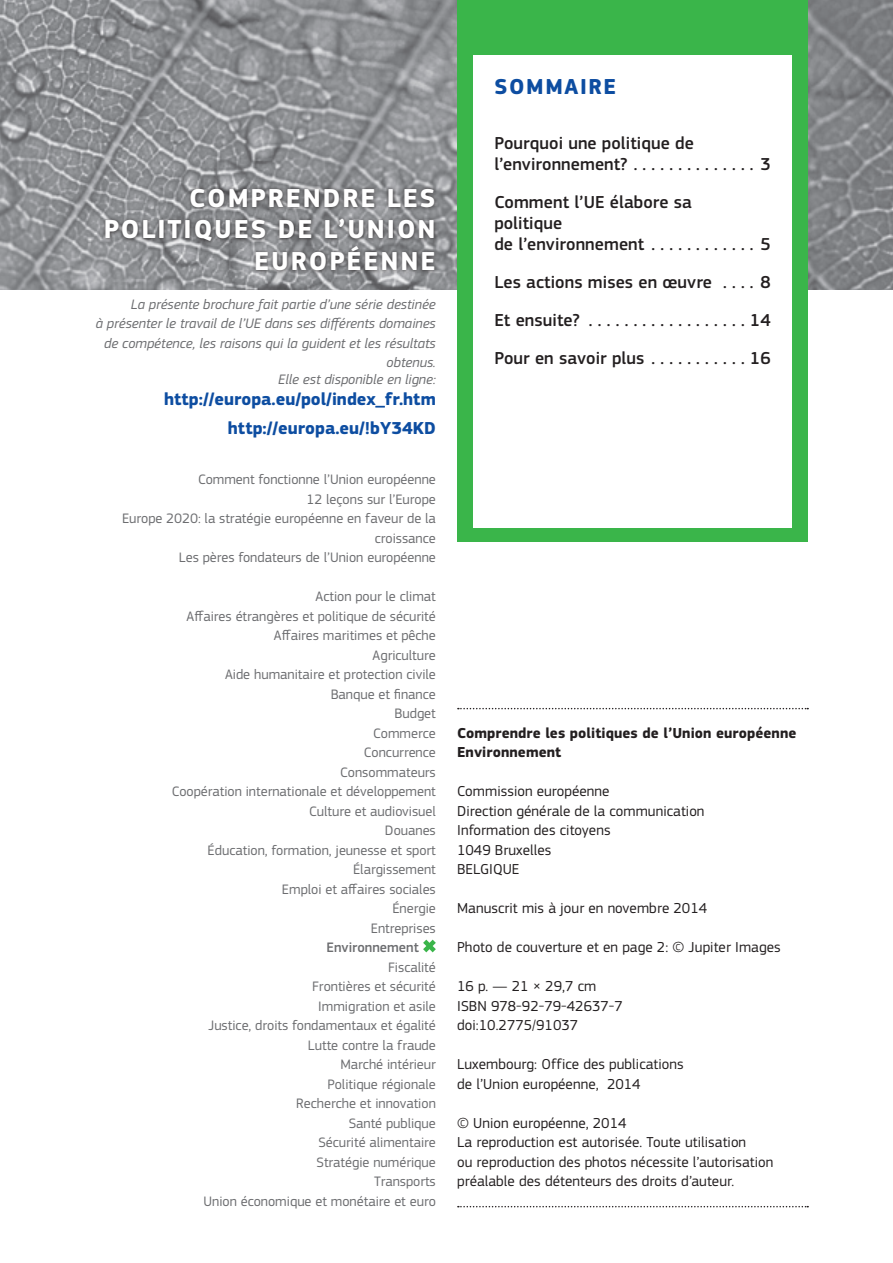
<style>
.page{position:relative;width:893px;height:1263px;background:#fff}
.page>*{position:absolute;margin:0;border:0;box-sizing:border-box;transform-origin:0 0}
.p2_Heading01_FR{font:700 27px/31.5px "EC Square Sans Pro";letter-spacing:.07em;color:#fff;text-align:right}
.p2_Heading03_content{font:700 22.5px "EC Square Sans Pro";letter-spacing:.07em;color:#0d4da1}
.Toc1{font:500 18px/21px "EC Square Sans Pro";letter-spacing:.005em;color:#231f20}
.p2_Heading02_italic{font:700 18px "EC Square Sans Pro";color:#0d4da1}
.p2_info{font:15px/19.5px "EC Square Sans Pro";letter-spacing:.005em;color:#231f20}
.BodyText{font:15px "EC Square Sans Pro";letter-spacing:.005em;color:#231f20}
.BodyText-2{font:700 15px/19.5px "EC Square Sans Pro";letter-spacing:.005em;color:#231f20}
.p2_liste{font:14.25px/19.5px "EC Square Sans Pro";color:#6c6d70;text-align:right}
.p2_Heading02_italic-2{font:italic 14.25px/19.5px "EC Square Sans Pro";color:#6c6d70;text-align:right}
.p2_liste-2{font:500 14.25px "EC Square Sans Pro";color:#6c6d70}
</style>
<div class="page">
<img style="left:0;top:0;width:893px;height:289px">
<div style="left:457px;top:0;width:351px;height:541px;background:#3ab54a"></div>
<div style="left:473px;top:55px;width:319px;height:472px;background:#fff"></div>
<svg style="left:458px;top:1206px;width:350px;height:1px"></svg>
<svg style="left:458px;top:708px;width:350px;height:1px"></svg>
<svg style="left:423px;top:940px;width:13px;height:12px"></svg>
<div style="left:101px;top:184px;width:338px;height:91px;background:#231f20;opacity:.85"></div>
<p class="p2_Heading01_FR" style="left:104px;top:183px;width:333px">COMPRENDRE LES<br>POLITIQUES DE L’UNION<br>EUROPÉENNE</p>
<p class="p2_Heading02_italic-2" style="left:96px;top:294px;width:342px">La présente brochure fait partie d’une série destinée<br>à présenter le travail de l’UE dans ses différents domaines de compétence, les raisons qui la guident et les résultats obtenus.</p>
<p class="p2_Heading02_italic-2" style="left:278px;top:370px;width:159px">Elle est disponible en ligne:</p>
<p class="p2_Heading02_italic" style="left:164px;top:389px;width:273px">http://europa.eu/pol/index_fr.htm</p>
<p class="p2_Heading02_italic" style="left:228px;top:417px;width:209px">http://europa.eu/!bY34KD</p>
<p class="p2_liste" style="left:198px;top:470px;width:239px">Comment fonctionne l’Union européenne</p>
<p class="p2_liste" style="left:307px;top:489px;width:131px">12 leçons sur l’Europe</p>
<p class="p2_liste" style="left:122px;top:509px;width:315px">Europe 2020: la stratégie européenne en faveur de la croissance</p>
<p class="p2_liste" style="left:179px;top:548px;width:259px">Les pères fondateurs de l’Union européenne</p>
<p class="p2_liste" style="left:316px;top:587px;width:122px">Action pour le climat</p>
<p class="p2_liste" style="left:187px;top:606px;width:251px">Affaires étrangères et politique de sécurité</p>
<p class="p2_liste" style="left:274px;top:626px;width:163px">Affaires maritimes et pêche</p>
<p class="p2_liste" style="left:373px;top:645px;width:65px">Agriculture</p>
<p class="p2_liste" style="left:225px;top:665px;width:212px">Aide humanitaire et protection civile</p>
<p class="p2_liste" style="left:331px;top:684px;width:107px">Banque et finance</p>
<p class="p2_liste" style="left:394px;top:704px;width:43px">Budget</p>
<p class="p2_liste" style="left:373px;top:723px;width:64px">Commerce</p>
<p class="p2_liste" style="left:364px;top:743px;width:73px">Concurrence</p>
<p class="p2_liste" style="left:340px;top:762px;width:97px">Consommateurs</p>
<p class="p2_liste" style="left:172px;top:782px;width:266px">Coopération internationale et développement</p>
<p class="p2_liste" style="left:309px;top:801px;width:128px">Culture et audiovisuel</p>
<p class="p2_liste" style="left:385px;top:821px;width:52px">Douanes</p>
<p class="p2_liste" style="left:208px;top:840px;width:230px">Éducation, formation, jeunesse et sport</p>
<p class="p2_liste" style="left:353px;top:860px;width:84px">Élargissement</p>
<p class="p2_liste" style="left:282px;top:879px;width:155px">Emploi et affaires sociales</p>
<p class="p2_liste" style="left:392px;top:899px;width:45px">Énergie</p>
<p class="p2_liste" style="left:371px;top:918px;width:66px">Entreprises</p>
<p class="p2_liste-2" style="left:327px;top:939px;width:94px">Environnement</p>
<p class="p2_liste" style="left:388px;top:957px;width:49px">Fiscalité</p>
<p class="p2_liste" style="left:312px;top:977px;width:125px">Frontières et sécurité</p>
<p class="p2_liste" style="left:318px;top:996px;width:119px">Immigration et asile</p>
<p class="p2_liste" style="left:208px;top:1016px;width:229px">Justice, droits fondamentaux et égalité</p>
<p class="p2_liste" style="left:308px;top:1035px;width:129px">Lutte contre la fraude</p>
<p class="p2_liste" style="left:340px;top:1055px;width:97px">Marché intérieur</p>
<p class="p2_liste" style="left:327px;top:1074px;width:110px">Politique régionale</p>
<p class="p2_liste" style="left:296px;top:1094px;width:141px">Recherche et innovation</p>
<p class="p2_liste" style="left:349px;top:1113px;width:89px">Santé publique</p>
<p class="p2_liste" style="left:318px;top:1133px;width:119px">Sécurité alimentaire</p>
<p class="p2_liste" style="left:316px;top:1152px;width:121px">Stratégie numérique</p>
<p class="p2_liste" style="left:374px;top:1172px;width:63px">Transports</p>
<p class="p2_liste" style="left:204px;top:1191px;width:234px">Union économique et monétaire et euro</p>
<p class="p2_Heading03_content" style="left:495px;top:73px;width:123px">SOMMAIRE</p>
<p class="Toc1" style="left:494px;top:133px;width:201px">Pourquoi une politique de l’environnement?</p>
<p class="Toc1" style="left:494px;top:192px;width:199px">Comment l’UE élabore sa politique<br>de l’environnement</p>
<p class="Toc1" style="left:760px;top:154px;width:12px">3</p>
<p class="Toc1" style="left:760px;top:234px;width:12px">5</p>
<p class="Toc1" style="left:494px;top:272px;width:219px">Les actions mises en œuvre</p>
<p class="Toc1" style="left:760px;top:272px;width:12px">8</p>
<p class="Toc1" style="left:494px;top:310px;width:87px">Et ensuite?</p>
<p class="Toc1" style="left:750px;top:310px;width:22px">14</p>
<p class="Toc1" style="left:494px;top:348px;width:151px">Pour en savoir plus</p>
<p class="Toc1" style="left:750px;top:348px;width:22px">16</p>
<p class="BodyText-2" style="left:457px;top:724px;width:341px">Comprendre les politiques de l’Union européenne<br>Environnement</p>
<p class="p2_info" style="left:457px;top:782px;width:154px">Commission européenne</p>
<p class="p2_info" style="left:457px;top:801px;width:249px">Direction générale de la communication</p>
<p class="p2_info" style="left:457px;top:821px;width:155px">Information des citoyens</p>
<p class="p2_info" style="left:457px;top:840px;width:96px">1049 Bruxelles</p>
<p class="p2_info" style="left:457px;top:860px;width:64px">BELGIQUE</p>
<p class="p2_info" style="left:457px;top:899px;width:251px">Manuscrit mis à jour en novembre 2014</p>
<p class="BodyText" style="left:457px;top:939px;width:325px">Photo de couverture et en page 2: © Jupiter Images</p>
<p class="BodyText" style="left:457px;top:978px;width:141px">16 p. — 21 × 29,7 cm</p>
<p class="BodyText" style="left:457px;top:997px;width:167px">ISBN 978-92-79-42637-7</p>
<p class="BodyText" style="left:457px;top:1017px;width:123px">doi:10.2775/91037</p>
<p class="p2_info" style="left:457px;top:1055px;width:228px">Luxembourg: Office des publications de l’Union européenne, 2014</p>
<p class="p2_info" style="left:457px;top:1113px;width:171px">© Union européenne, 2014</p>
<p class="p2_info" style="left:457px;top:1133px;width:318px">La reproduction est autorisée. Toute utilisation<br>ou reproduction des photos nécessite l’autorisation préalable des détenteurs des droits d’auteur.</p>
</div>
